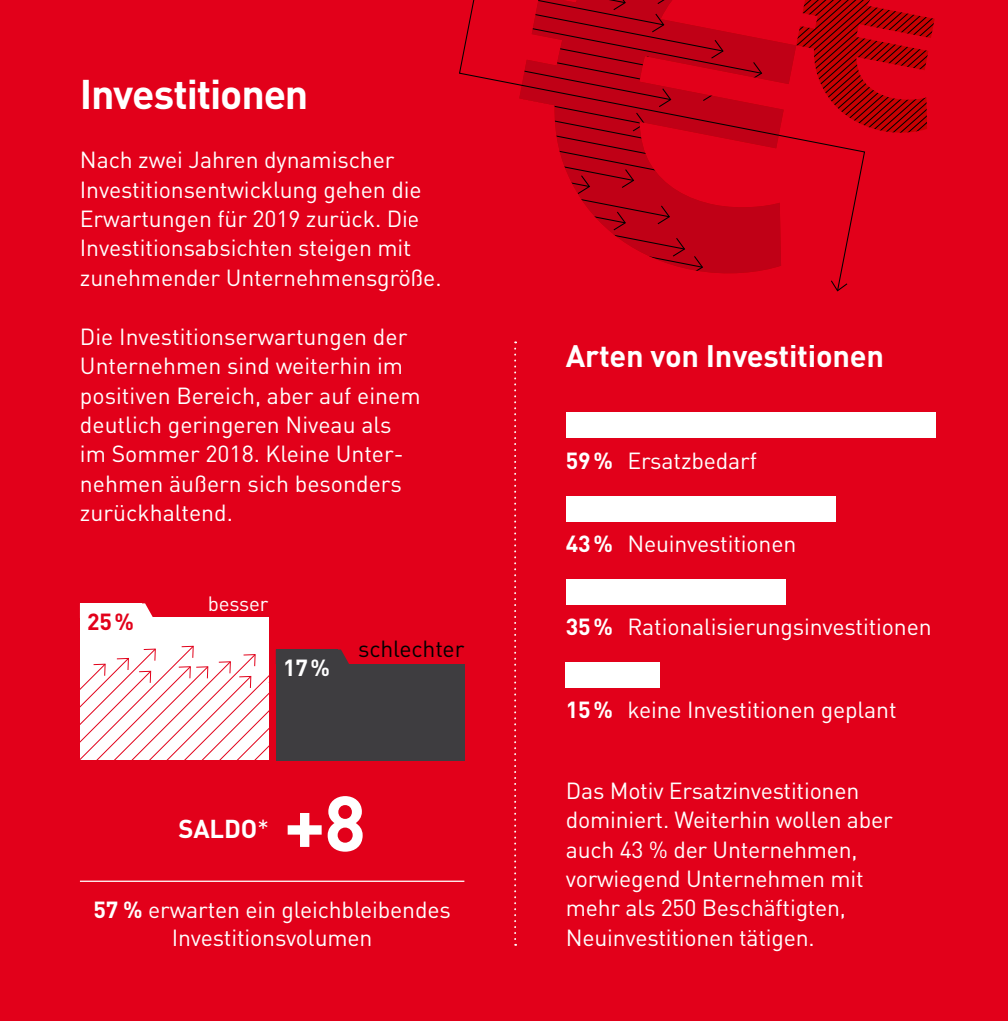
<style>
.page{position:relative;width:1008px;height:1021px;background:#fff}
.page>*{position:absolute;margin:0;border:0;box-sizing:border-box;transform-origin:0 0}
.t1{font:700 76.73px "DIN";color:#fff}
.t2{font:700 40.95px "DIN";letter-spacing:-.03em;color:#fff}
.t3{font:700 30.6px "DIN";letter-spacing:-.005em;color:#fff}
.t4{font:700 25.65px "DIN";letter-spacing:-.005em;color:#fff}
.t5{font:22.95px/29.5px "DIN";letter-spacing:-.005em;color:#fff}
.t6{font:22.95px "DIN";letter-spacing:-.005em;color:#000}
.t7{font:700 22.95px "DIN";color:#e2001a}
.t8{font:700 22.95px "DIN";color:#fff}
.t9{font:20.47px "DIN";letter-spacing:-.005em;color:#fff}
.s1{font-weight:400}
.s2{font-weight:700}
</style>
<div class="page">
<div style="left:0;top:0;width:1008px;height:1020px;background:#e2001a"></div>
<div style="left:566px;top:412px;width:370px;height:26px;background:#fff"></div>
<div style="left:566px;top:496px;width:269px;height:25px;background:#fff"></div>
<div style="left:566px;top:579px;width:219px;height:25px;background:#fff"></div>
<div style="left:566px;top:662px;width:94px;height:25px;background:#fff"></div>
<div style="left:276px;top:664px;width:188px;height:96px;background:#3e3d40"></div>
<hr style="left:80px;top:880px;width:384px;height:1px;background:#fff">
<div style="left:80px;top:618px;width:188px;height:142px;background:#fff"></div>
<svg style="left:80px;top:645px;width:189px;height:115px"></svg>
<svg style="left:141px;top:603px;width:12px;height:15px"></svg>
<svg style="left:337px;top:649px;width:12px;height:15px"></svg>
<div style="left:80px;top:603px;width:61px;height:26px;background:#fff"></div>
<div style="left:276px;top:649px;width:61px;height:27px;background:#3e3d40"></div>
<svg style="left:514px;top:341px;width:2px;height:604px"></svg>
<svg style="left:459px;top:0;width:476px;height:292px"></svg>
<h2 class="t2" style="left:80px;top:68px;width:230px">Investitionen</h2>
<p class="t5" style="left:80px;top:145px;width:363px">Nach zwei Jahren dynamischer Investitionsentwicklung gehen die Erwartungen für 2019 zurück. Die Investitionsabsichten steigen mit zunehmender Unternehmensgröße.</p>
<p class="t5" style="left:80px;top:321px;width:342px">Die Investitionserwartungen der<br>Unternehmen sind weiterhin im positiven Bereich, aber auf einem deutlich geringeren Niveau als im Sommer 2018. Kleine Unter&shy;nehmen äußern sich besonders zurückhaltend.</p>
<p class="t7" style="left:87px;top:606px;width:48px">25 %</p>
<p class="t9" style="left:208px;top:590px;width:62px">besser</p>
<p class="t8" style="left:283px;top:652px;width:48px">17 %</p>
<p class="t6" style="left:358px;top:634px;width:108px">schlechter</p>
<p class="t4" style="left:178px;top:812px;width:92px">SALDO<span class="s1">*</span></p>
<h1 class="t1" style="left:284px;top:773px;width:84px">+8</h1>
<p class="t5" style="left:93px;top:895px;width:359px;line-height:27.7px;text-align:center"><span class="s2">57 %</span> erwarten ein gleichbleibendes<br>Investitionsvolumen</p>
<h3 class="t3" style="left:566px;top:336px;width:320px">Arten von Investitionen</h3>
<p class="t5" style="left:566px;top:445px;width:192px"><span class="s2">59 %</span> Ersatzbedarf</p>
<p class="t5" style="left:566px;top:528px;width:232px"><span class="s2">43 %</span> Neuinvestitionen</p>
<p class="t5" style="left:566px;top:611px;width:367px"><span class="s2">35 %</span> Rationalisierungsinvestitionen</p>
<p class="t5" style="left:566px;top:694px;width:332px"><span class="s2">15 %</span> keine Investitionen geplant</p>
<p class="t5" style="left:566px;top:775px;width:328px">Das Motiv Ersatzinvestitionen dominiert. Weiterhin wollen aber auch 43 % der Unternehmen, vorwiegend Unternehmen mit mehr als 250 Beschäftigten,<br>Neuinvestitionen tätigen.</p>
</div>
